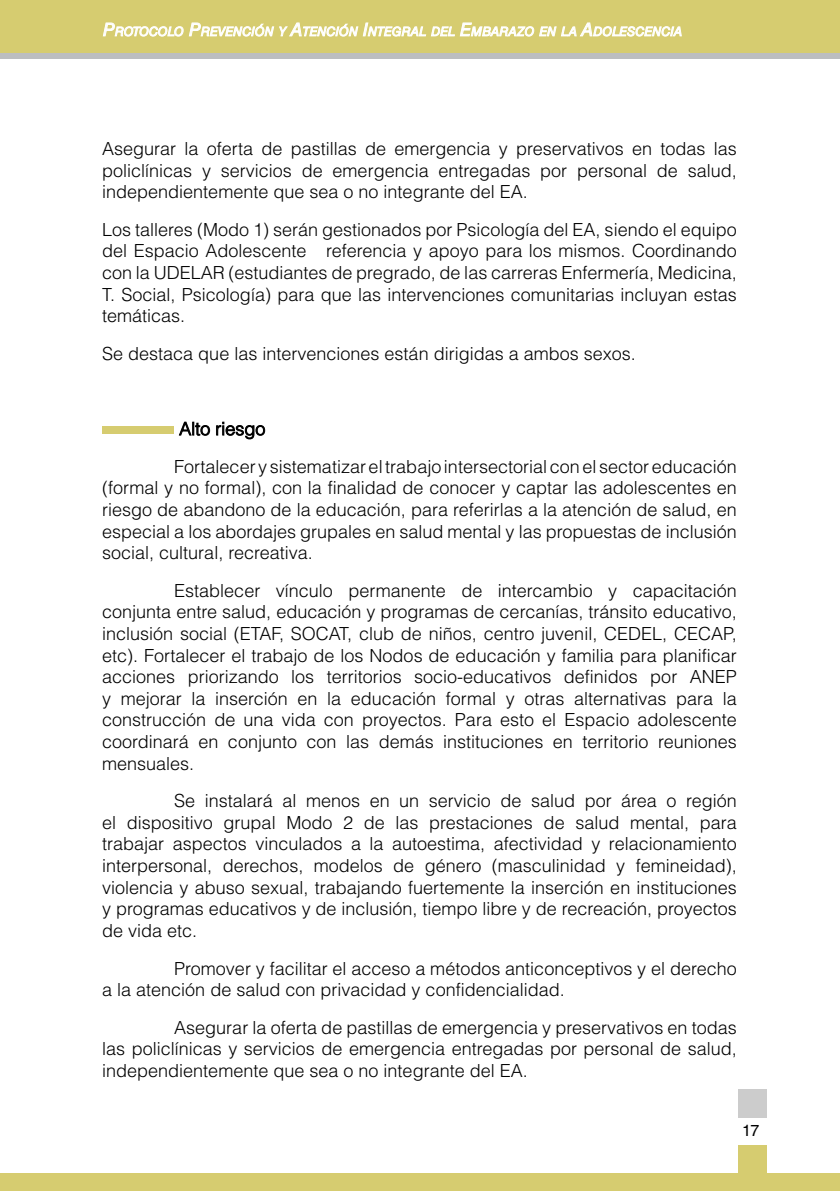
<style>
.page{position:relative;width:840px;height:1191px;background:#fff}
.page>*{position:absolute;margin:0;border:0;box-sizing:border-box;transform-origin:0 0}
.t1{font:300 18px/21.6px "Helvetica LT Std";color:#000;text-align:justify}
.t2{font:16px "Helvetica LT Std";color:#000}
.t3{font:italic 12.6px "Helvetica LT Std";color:#fff}
.s1{font-size:18px}
</style>
<div class="page">
<div style="left:0;top:0;width:839px;height:55px;background:#d6cc70"></div>
<svg style="left:103px;top:23px;width:80px;height:14px"></svg>
<svg style="left:189px;top:22px;width:492px;height:15px"></svg>
<div style="left:737px;top:1089px;width:28px;height:28px;background:#ccc"></div>
<div style="left:0;top:54px;width:839px;height:5px;background:#bcbec0"></div>
<div style="left:0;top:1173px;width:839px;height:18px;background:#d6cc70"></div>
<div style="left:737px;top:1145px;width:28px;height:28px;background:#d6cc70"></div>
<div style="left:102px;top:426px;width:71px;height:8px;background:#d6cc70"></div>
<svg style="left:178px;top:421px;width:87px;height:19px"></svg>
<p class="t3" style="left:103px;top:24px;width:580px"><span class="s1">P</span>ROTOCOLO <span class="s1">P</span>REVENCIÓN Y <span class="s1">A</span>TENCIÓN <span class="s1">I</span>NTEGRAL DEL <span class="s1">E</span>MBARAZO EN LA <span class="s1">A</span>DOLESCENCIA</p>
<p class="t1" style="left:102px;top:138px;width:636px">Asegurar la oferta de pastillas de emergencia y preservativos en todas las policlínicas y servicios de emergencia entregadas por personal de salud, independientemente que sea o no integrante del EA.</p>
<p class="t1" style="left:102px;top:218px;width:636px">Los talleres (Modo 1) serán gestionados por Psicología del EA, siendo el equipo del Espacio Adolescente referencia y apoyo para los mismos. Coordinando con la UDELAR (estudiantes de pregrado, de las carreras Enfermería, Medicina, T. Social, Psicología) para que las intervenciones comunitarias incluyan estas temáticas.</p>
<p class="t1" style="left:102px;top:342px;width:535px">Se destaca que las intervenciones están dirigidas a ambos sexos.</p>
<p class="t1" style="left:174px;top:410px;width:564px;line-height:37.6px">Alto riesgo<br>Fortalecer y sistematizar el trabajo intersectorial con el sector educación</p>
<p class="t1" style="left:102px;top:477px;width:635px">(formal y no formal), con la finalidad de conocer y captar las adolescentes en riesgo de abandono de la educación, para referirlas a la atención de salud, en especial a los abordajes grupales en salud mental y las propuestas de inclusión social, cultural, recreativa.</p>
<p class="t1" style="left:102px;top:579px;width:636px;text-indent:72px">Establecer vínculo permanente de intercambio y capacitación conjunta entre salud, educación y programas de cercanías, tránsito educativo, inclusión social (ETAF, SOCAT, club de niños, centro juvenil, CEDEL, CECAP, etc). Fortalecer el trabajo de los Nodos de educación y familia para planificar acciones priorizando los territorios socio-educativos definidos por ANEP y mejorar la inserción en la educación formal y otras alternativas para la construcción de una vida con proyectos. Para esto el Espacio adolescente coordinará en conjunto con las demás instituciones en territorio reuniones mensuales.</p>
<p class="t1" style="left:102px;top:790px;width:636px;text-indent:72px">Se instalará al menos en un servicio de salud por área o región el dispositivo grupal Modo 2 de las prestaciones de salud mental, para trabajar aspectos vinculados a la autoestima, afectividad y relacionamiento interpersonal, derechos, modelos de género (masculinidad y femineidad), violencia y abuso sexual, trabajando fuertemente la inserción en instituciones y programas educativos y de inclusión, tiempo libre y de recreación, proyectos de vida etc.</p>
<p class="t1" style="left:102px;top:957px;width:635px;text-indent:72px">Promover y facilitar el acceso a métodos anticonceptivos y el derecho a la atención de salud con privacidad y confidencialidad.</p>
<p class="t1" style="left:102px;top:1016px;width:635px;text-indent:72px">Asegurar la oferta de pastillas de emergencia y preservativos en todas las policlínicas y servicios de emergencia entregadas por personal de salud, independientemente que sea o no integrante del EA.</p>
<p class="t2" style="left:741px;top:1120px;width:19px">17</p>
</div>
